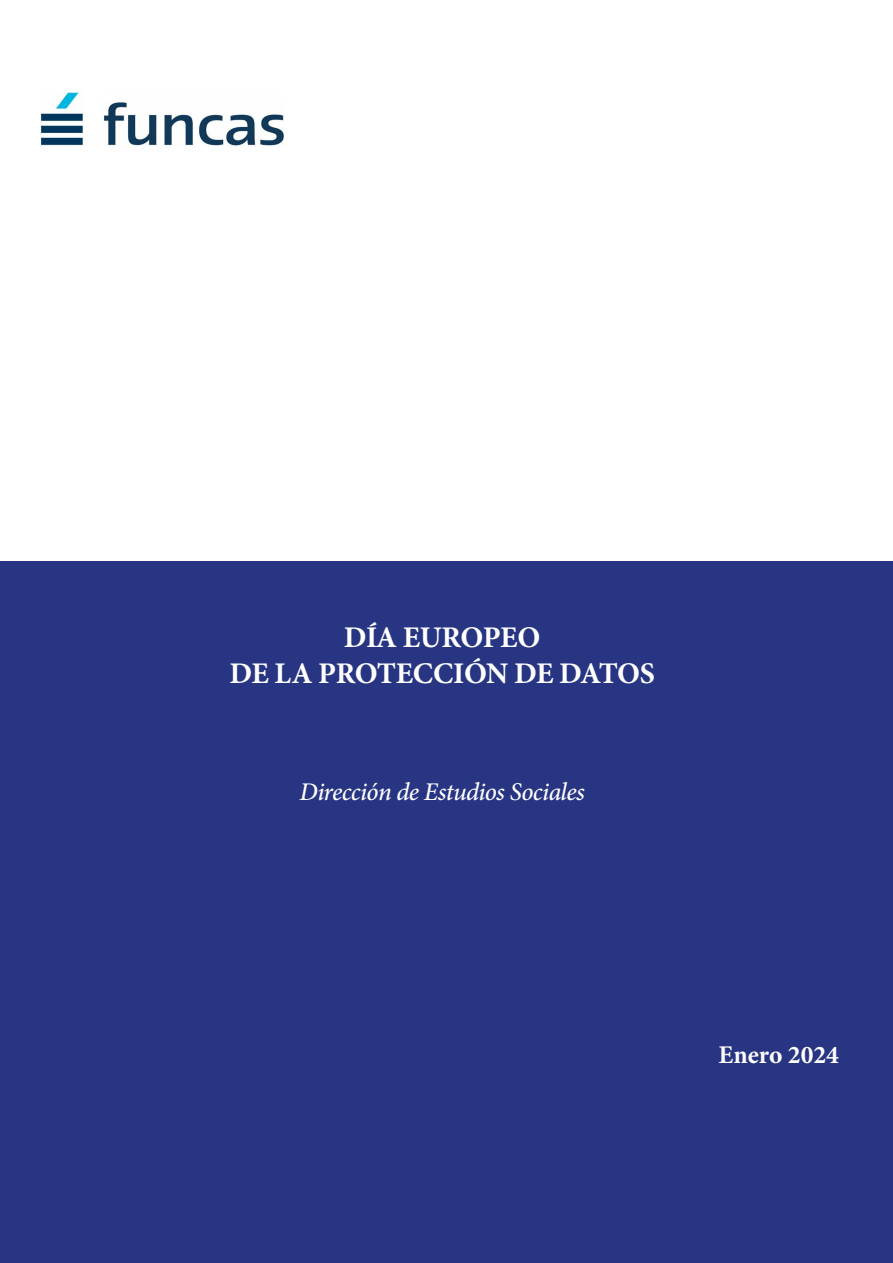
<style>
.page{position:relative;width:893px;height:1263px;background:#fff}
.page>*{position:absolute;margin:0;border:0;box-sizing:border-box;transform-origin:0 0}
.t1{font:700 30px/36px "Minion Pro";letter-spacing:-.02em;color:#fff;text-align:center}
.t2{font:italic 500 25.5px "Minion Pro";letter-spacing:-.025em;color:#fff}
.t3{font:700 25.5px "Minion Pro";color:#fff}
</style>
<div class="page">
<div style="left:0;top:561px;width:893px;height:702px;background:#283583"></div>
<img style="left:40px;top:92px;width:43px;height:54px">
<img style="left:103px;top:102px;width:181px;height:44px">
<p class="t1" style="left:229px;top:619px;width:427px">DÍA EUROPEO<br>DE LA PROTECCIÓN DE DATOS</p>
<p class="t2" style="left:300px;top:774px;width:287px">Dirección de Estudios Sociales</p>
<p class="t3" style="left:719px;top:1037px;width:122px">Enero 2024</p>
</div>
